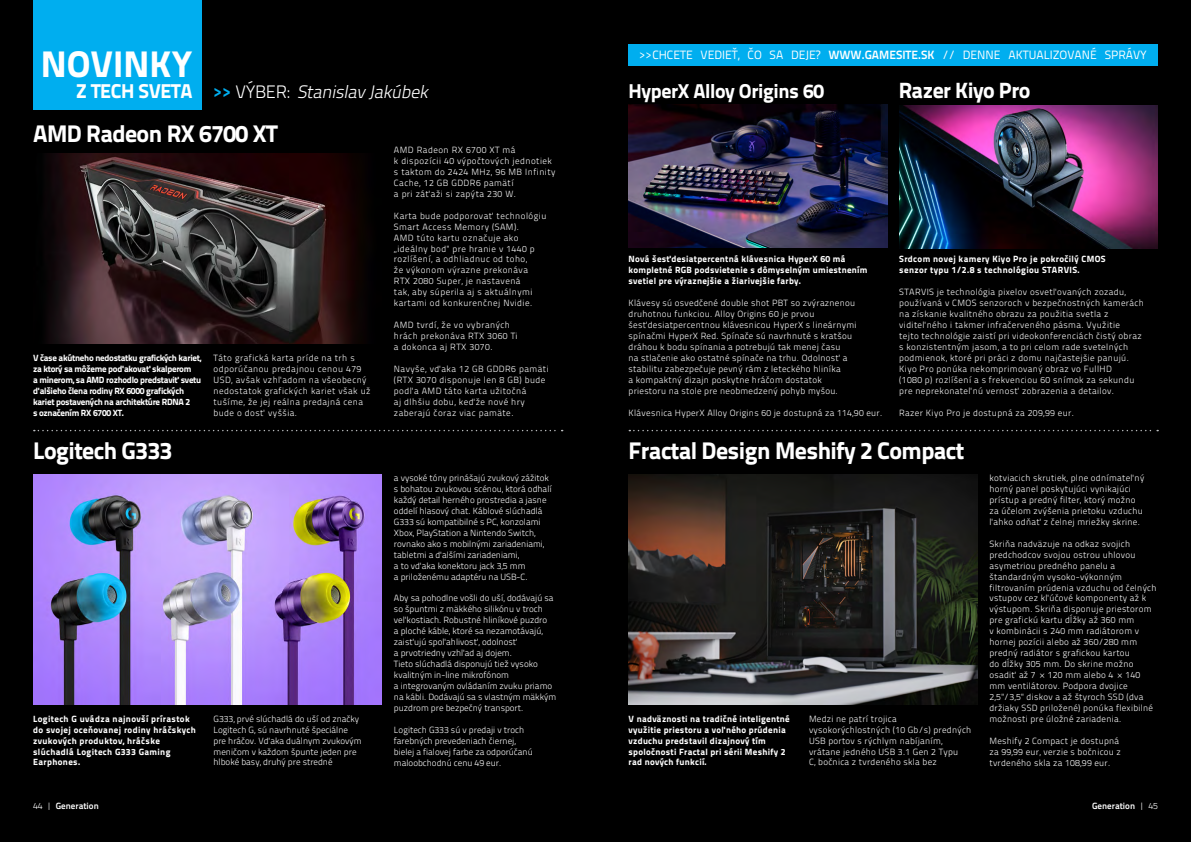
<style>
.page{position:relative;width:1191px;height:842px;background:#000}
.page>*{position:absolute;margin:0;border:0;box-sizing:border-box;transform-origin:0 0}
.t1{font:800 37px "Titillium Text 22 L";color:#fff}
.t2{font:800 24px "Titillium Text 22 L";letter-spacing:-.025em;color:#fff}
.t3{font:800 22px "Titillium Text 22 L";letter-spacing:-.025em;color:#fff}
.t4{font:800 20px "Titillium Text 22 L";letter-spacing:-.02em;color:#fff}
.t5{font:italic 300 18px "Titillium Text 22 L";color:#fff}
.t6{font:12px "Titillium Text 22 L";color:#fff}
.t7{font:300 9px/10.9px "Titillium Text 22 L";letter-spacing:.03em;color:#fff}
.t8{font:300 9px/10.9px "Titillium Text 22 L";color:#fff}
.t9{font:300 9px/10.9px "Titillium Text 22 L";letter-spacing:.05em;color:#fff}
.t10{font:800 9px/10.9px "Titillium Text 22 L";letter-spacing:.03em;color:#fff}
.t11{font:800 9px/10.9px "Titillium Text 22 L";letter-spacing:-.03em;color:#fff}
.t12{font:700 9px "Titillium Text 22 L";color:#fff}
.s1{font-weight:700}
.s2{font-weight:700;font-style:normal;color:#00aeef}
.s3{font-style:normal}
.s4{font-weight:300}
</style>
<div class="page">
<div style="left:628px;top:44px;width:529px;height:22px;background:#00aeef"></div>
<div style="left:33px;top:0;width:168px;height:109px;background:#00aeef"></div>
<svg style="left:629px;top:430px;width:529px;height:1px"></svg>
<img style="left:628px;top:105px;width:259px;height:143px">
<img style="left:899px;top:106px;width:259px;height:142px">
<img style="left:628px;top:474px;width:349px;height:230px">
<svg style="left:34px;top:430px;width:528px;height:1px"></svg>
<img style="left:33px;top:474px;width:349px;height:230px">
<img style="left:45px;top:153px;width:319px;height:190px">
<h1 class="t1" style="left:41px;top:35px;width:153px">NOVINKY</h1>
<h3 class="t4" style="left:76px;top:76px;width:118px">Z TECH SVETA</h3>
<h3 class="t6" style="left:639px;top:46px;width:509px">&gt;&gt;CHCETE VEDIEŤ, ČO SA DEJE? <span class="s1">WWW.GAMESITE.SK</span> // DENNE AKTUALIZOVANÉ SPRÁVY</h3>
<h3 class="t5" style="left:213px;top:79px;width:220px"><span class="s2">&gt; &gt;</span> <span class="s3">VÝ B E R :</span> StanislavJakúbek</h3>
<h3 class="t4" style="left:628px;top:76px;width:197px">HyperX Alloy Origins 60</h3>
<h3 class="t3" style="left:898px;top:73px;width:133px">Razer Kiyo Pro</h3>
<h2 class="t2" style="left:33px;top:115px;width:246px">AMD Radeon RX 6700 XT</h2>
<p class="t11" style="left:33px;top:352px;width:170px">V čase akútneho nedostatku grafických kariet, za ktorý sa môžeme poďakovať skalperom<br>a minerom, sa AMD rozhodlo predstaviť svetu ďalšieho člena rodiny RX 6000 grafických kariet postavených na architektúre RDNA 2<br>s označením RX 6700 XT.</p>
<p class="t9" style="left:213px;top:352px;width:158px">Táto grafická karta príde na trh s odporúčanou predajnou cenou 479<br>USD, avšak vzhľadom na všeobecný nedostatok grafických kariet však už tušíme, že jej reálna predajná cena bude o dosť vyššia.</p>
<h2 class="t2" style="left:33px;top:432px;width:141px">Logitech G333</h2>
<p class="t10" style="left:33px;top:712px;width:164px">Logitech G uvádza najnovší prírastok do svojej oceňovanej rodiny hráčskych zvukových produktov, hráčske slúchadlá Logitech G333 Gaming<br>Earphones.</p>
<p class="t8" style="left:213px;top:713px;width:150px">G333, prvé slúchadlá do uší od značky Logitech G, sú navrhnuté špeciálne pre hráčov. Vďaka duálnym zvukovým meničom v každom špunte jeden pre hlboké basy, druhý pre stredné</p>
<p class="t12" style="left:33px;top:799px;width:67px"><span class="s4">44 |</span> Generation</p>
<p class="t9" style="left:394px;top:144px;width:163px">AMD Radeon RX 6700 XT má<br>k dispozícii 40 výpočtových jednotiek s taktom do 2424 MHz, 96 MB Infinity<br>Cache, 12 GB GDDR6 pamätí<br>a pri záťaži si zapýta 230 W.</p>
<p class="t9" style="left:394px;top:210px;width:154px">Karta bude podporovať technológiu<br>Smart Access Memory (SAM).<br>AMD túto kartu označuje ako „ideálny bod" pre hranie v 1440 p rozlíšení, a odhliadnuc od toho,<br>že výkonom výrazne prekonáva<br>RTX 2080 Super, je nastavená<br>tak, aby súperila aj s aktuálnymi kartami od konkurenčnej Nvidie.</p>
<p class="t9" style="left:394px;top:319px;width:125px">AMD tvrdí, že vo vybraných hrách prekonáva RTX 3060 Ti a dokonca aj RTX 3070.</p>
<p class="t9" style="left:394px;top:363px;width:156px">Navyše, vďaka 12 GB GDDR6 pamäti (RTX 3070 disponuje len 8 GB) bude podľa AMD táto karta užitočná<br>aj dlhšiu dobu, keďže nové hry zaberajú čoraz viac pamäte.</p>
<p class="t8" style="left:394px;top:472px;width:159px">a vysoké tóny prinášajú zvukový zážitok s bohatou zvukovou scénou, ktorá odhalí každý detail herného prostredia a jasne oddelí hlasový chat. Káblové slúchadlá G333 sú kompatibilné s PC, konzolami Xbox, PlayStation a Nintendo Switch, rovnako ako s mobilnými zariadeniami, tabletmi a ďalšími zariadeniami,<br>a to vďaka konektoru jack 3,5 mm<br>a priloženému adaptéru na USB-C.</p>
<p class="t8" style="left:394px;top:592px;width:164px">Aby sa pohodlne vošli do uší, dodávajú sa so špuntmi z mäkkého silikónu v troch veľkostiach. Robustné hliníkové puzdro<br>a ploché káble, ktoré sa nezamotávajú, zaisťujú spoľahlivosť, odolnosť<br>a prvotriedny vzhľad aj dojem.<br>Tieto slúchadlá disponujú tiež vysoko kvalitným in-line mikrofónom<br>a integrovaným ovládaním zvuku priamo na kábli. Dodávajú sa s vlastným mäkkým puzdrom pre bezpečný transport.</p>
<p class="t8" style="left:394px;top:724px;width:140px">Logitech G333 sú v predaji v troch farebných prevedeniach čiernej, bielej a fialovej farbe za odporúčanú maloobchodnú cenu 49 eur.</p>
<p class="t10" style="left:628px;top:253px;width:240px">Nová šesťdesiatpercentná klávesnica HyperX 60 má kompletné RGB podsvietenie s dômyselným umiestnením svetiel pre výraznejšie a žiarivejšie farby.</p>
<p class="t7" style="left:628px;top:297px;width:229px">Klávesy sú osvedčené double shot PBT so zvýraznenou druhotnou funkciou. Alloy Origins 60 je prvou šesťdesiatpercentnou klávesnicou HyperX s lineárnymi spínačmi HyperX Red. Spínače sú navrhnuté s kratšou dráhou k bodu spínania a potrebujú tak menej času<br>na stlačenie ako ostatné spínače na trhu. Odolnosť a stabilitu zabezpečuje pevný rám z leteckého hliníka<br>a kompaktný dizajn poskytne hráčom dostatok priestoru na stole pre neobmedzený pohyb myšou.</p>
<p class="t7" style="left:628px;top:406px;width:255px">Klávesnica HyperX Alloy Origins 60 je dostupná za 114,90 eur.</p>
<p class="t10" style="left:899px;top:253px;width:208px">Srdcom novej kamery Kiyo Pro je pokročilý CMOS senzor typu 1/2.8 s technológiou STARVIS.</p>
<p class="t7" style="left:899px;top:286px;width:246px">STARVIS je technológia pixelov osvetľovaných zozadu, používaná v CMOS senzoroch v bezpečnostných kamerách na získanie kvalitného obrazu za použitia svetla z viditeľného i takmer infračerveného pásma. Využitie<br>tejto technológie zaistí pri videokonferenciách čistý obraz s konzistentným jasom, a to pri celom rade svetelných podmienok, ktoré pri práci z domu najčastejšie panujú.<br>Kiyo Pro ponúka nekomprimovaný obraz vo FullHD<br>(1080 p) rozlíšení a s frekvenciou 60 snímok za sekundu pre neprekonateľnú vernosť zobrazenia a detailov.</p>
<p class="t7" style="left:899px;top:406px;width:176px">Razer Kiyo Pro je dostupná za 209,99 eur.</p>
<h2 class="t2" style="left:628px;top:432px;width:337px">Fractal Design Meshify 2 Compact</h2>
<p class="t10" style="left:628px;top:712px;width:162px">V nadväznosti na tradičné inteligentné využitie priestoru a voľného prúdenia vzduchu predstavil dizajnový tím spoločnosti Fractal pri sérii Meshify 2 rad nových funkcií.</p>
<p class="t7" style="left:809px;top:713px;width:164px">Medzi ne patrí trojica vysokorýchlostných (10 Gb/s) predných<br>USB portov s rýchlym nabíjaním, vrátane jedného USB 3.1 Gen 2 Typu<br>C, bočnica z tvrdeného skla bez</p>
<p class="t7" style="left:989px;top:472px;width:156px">kotviacich skrutiek, plne odnímateľný horný panel poskytujúci vynikajúci prístup a predný filter, ktorý možno za účelom zvýšenia prietoku vzduchu ľahko odňať z čelnej mriežky skrine.</p>
<p class="t7" style="left:989px;top:538px;width:169px">Skriňa nadväzuje na odkaz svojich predchodcov svojou ostrou uhlovou asymetriou predného panelu a štandardným vysoko-výkonným filtrovaním prúdenia vzduchu od čelných vstupov cez kľúčové komponenty až k výstupom. Skriňa disponuje priestorom pre grafickú kartu dĺžky až 360 mm<br>v kombinácii s 240 mm radiátorom v hornej pozícii alebo až 360/280 mm predný radiátor s grafickou kartou<br>do dĺžky 305 mm. Do skrine možno osadiť až 7 × 120 mm alebo 4 × 140 mm ventilátorov. Podpora dvojice 2,5"/3,5" diskov a až štyroch SSD (dva držiaky SSD priložené) ponúka flexibilné možnosti pre úložné zariadenia.</p>
<p class="t7" style="left:989px;top:734px;width:133px">Meshify 2 Compact je dostupná za 99,99 eur, verzie s bočnicou z tvrdeného skla za 108,99 eur.</p>
<p class="t12" style="left:1092px;top:799px;width:67px">Generation <span class="s4">| 45</span></p>
</div>
